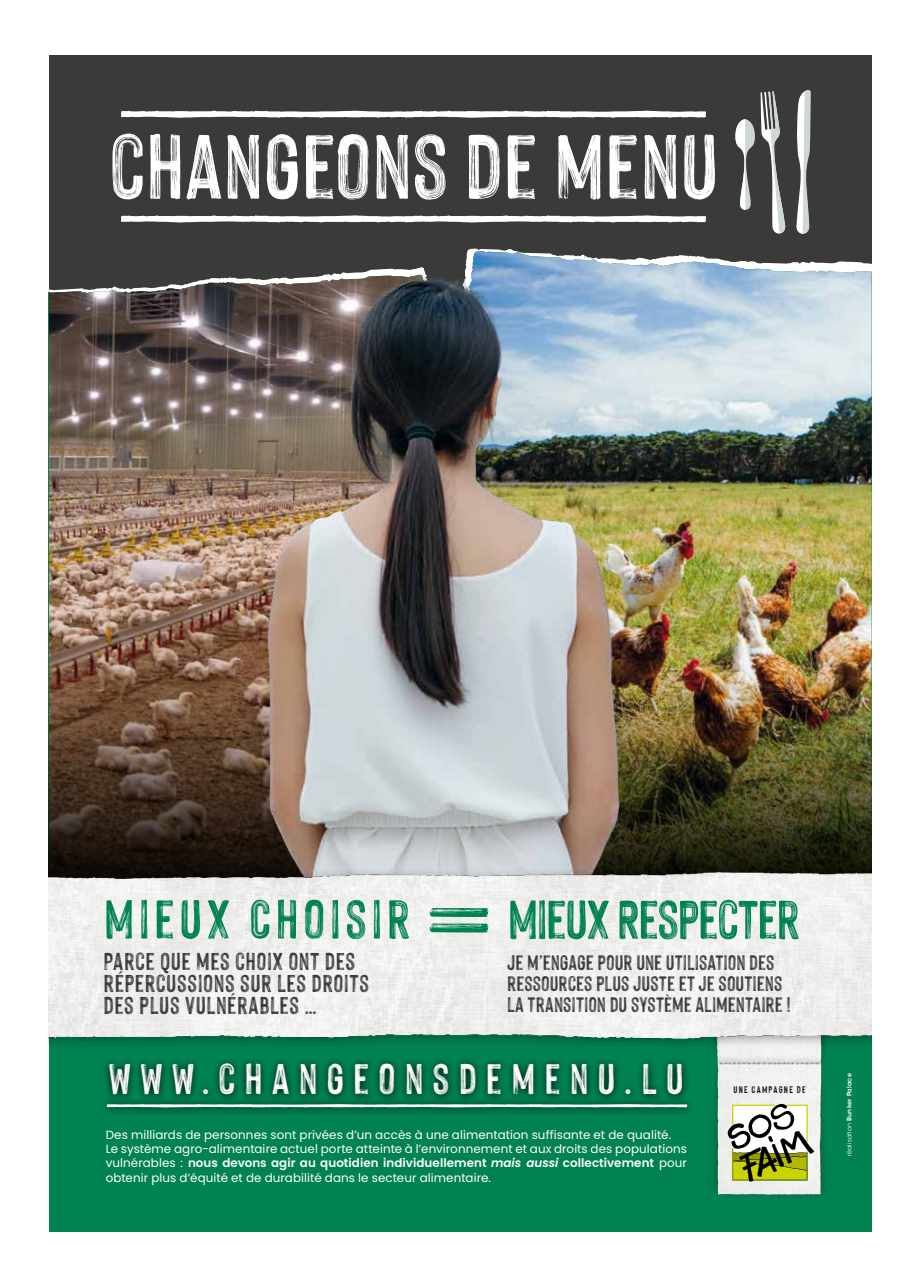
<style>
.page{position:relative;width:922px;height:1276px;background:#fff}
.page>*{position:absolute;margin:0;border:0;box-sizing:border-box;transform-origin:0 0}
.t1{font:90.25px "Hackney Personal Use Only";color:#008251}
.t2{font:60px "Hackney Personal Use Only";letter-spacing:-.025em;color:#008251}
.t3{font:60px "Hackney Personal Use Only";letter-spacing:.065em;color:#008251}
.t4{font:46.88px "Hackney Personal Use Only";letter-spacing:.19em;color:#fff}
.t5{font:26.88px/22px "Hackney Personal Use Only";letter-spacing:.015em;color:#3a3b38}
.t6{font:23px/21.1px "Hackney Personal Use Only";letter-spacing:-.005em;color:#3a3b38}
.t7{font:11.88px/14.2px "Poppins";letter-spacing:.005em;color:#fff}
.t8{font:10.5px "Hackney Personal Use Only";letter-spacing:.115em;color:#000}
.t9{font:600 6.25px "ITC Avant Garde Std";letter-spacing:.035em;color:#fff}
.s1{font-weight:600}
.s2{font-weight:600;font-style:italic}
.s3{font-weight:400}
</style>
<div class="page">
<div style="left:49px;top:634px;width:822px;height:597px;background:#008251"></div>
<div style="left:49px;top:55px;width:822px;height:586px;background:#3a3b38"></div>
<img style="left:758px;top:225px;width:113px;height:624px">
<img style="left:49px;top:110px;width:709px;height:739px">
<img style="left:713px;top:1056px;width:112px;height:140px">
<svg style="left:727px;top:1104px;width:87px;height:77px;background:#acaf7e"></svg>
<div style="left:99px;top:1056px;width:595px;height:59px;background:#000;opacity:.88"></div>
<svg style="left:107px;top:1104px;width:580px;height:3px;background:#d9e8e2"></svg>
<img style="left:49px;top:849px;width:822px;height:207px">
<svg style="left:112px;top:134px;width:31px;height:65px"></svg>
<svg style="left:203px;top:111px;width:245px;height:1px"></svg>
<svg style="left:121px;top:215px;width:203px;height:7px"></svg>
<svg style="left:735px;top:119px;width:19px;height:91px"></svg>
<svg style="left:796px;top:90px;width:14px;height:144px"></svg>
<svg style="left:760px;top:91px;width:25px;height:143px"></svg>
<h2 class="t3" style="left:104px;top:886px;width:308px">MIEUX CHOISIR</h2>
<h3 class="t5" style="left:103px;top:949px;width:267px">PARCE QUE MES CHOIX ONT DES<br>RÉPERCUSSIONS SUR LES DROITS<br>DES PLUS VULNÉRABLES …</h3>
<h1 class="t1" style="left:508px;top:904px;width:34px;rotate:90deg">II</h1>
<h2 class="t2" style="left:507px;top:887px;width:294px">MIEUX RESPECTER</h2>
<h3 class="t6" style="left:507px;top:951px;width:285px">JE M’ENGAGE POUR UNE UTILISATION DES<br>RESSOURCES PLUS JUSTE ET JE SOUTIENS<br>LA TRANSITION DU SYSTÈME ALIMENTAIRE !</h3>
<h3 class="t4" style="left:108px;top:1053px;width:577px">WWW.CHANGEONSDEMENU.LU</h3>
<p class="t7" style="left:106px;top:1127px;width:582px">Des milliards de personnes sont privées d’un accès à une alimentation suffisante et de qualité.<br>Le système agro-alimentaire actuel porte atteinte à l’environnement et aux droits des populations vulnérables : <span class="s1">nous devons agir au quotidien individuellement</span> <span class="s2">mais aussi</span> <span class="s1">collectivement</span> pour obtenir plus d’équité et de durabilité dans le secteur alimentaire.</p>
<p class="t8" style="left:733px;top:1084px;width:74px">UNE CAMPAGNE DE</p>
<p class="t9" style="left:845px;top:1156px;width:85px;rotate:-90deg"><span class="s3">réalisation</span> Bunker Palace</p>
</div>
